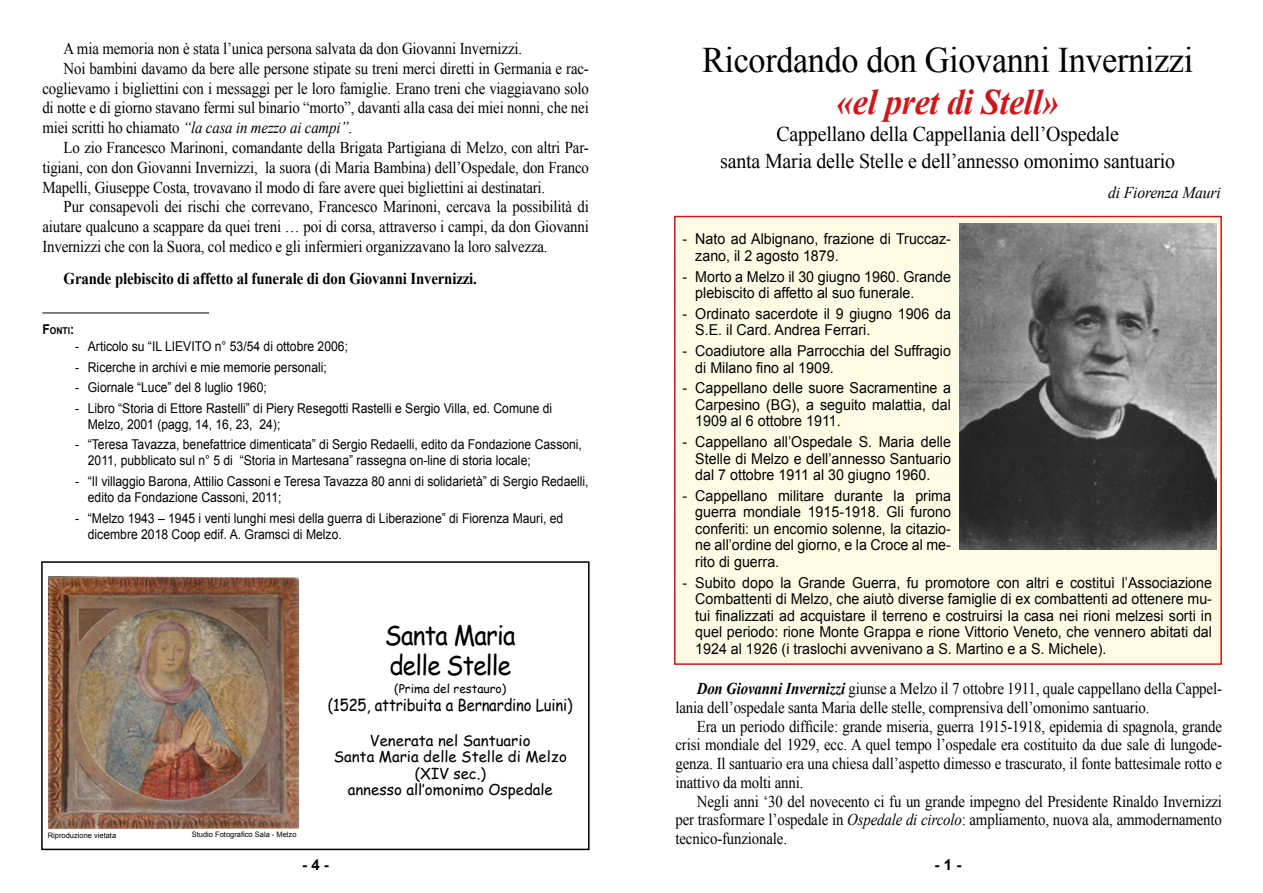
<style>
.page{position:relative;width:1263px;height:893px;background:#fff}
.page>*{position:absolute;margin:0;border:0;box-sizing:border-box;transform-origin:0 0}
.t1{font:36px "Times New Roman";letter-spacing:-.01em;color:#000;scale:.95 1}
.t2{font:italic 700 36px "Times New Roman";letter-spacing:-.01em;color:#cd171a;scale:.95 1}
.t3{font:27px/29.7px "Comic Sans MS";letter-spacing:-.03em;color:#000;scale:.9 1}
.t4{font:21px/27px "Times New Roman";letter-spacing:-.01em;color:#000;text-align:center;scale:.95 1}
.t5{font:16.5px/18.8px "Times New Roman";letter-spacing:-.01em;color:#000;text-align:justify;scale:.9 1}
.t6{font:700 16.5px "Times New Roman";letter-spacing:-.01em;color:#000;scale:.9 1}
.t7{font:16.5px "Comic Sans MS";letter-spacing:-.01em;color:#000;scale:.9 1}
.t8{font:italic 16.5px "Times New Roman";letter-spacing:-.01em;color:#000;scale:.95 1}
.t9{font:15px/16.5px "Arial";color:#000;scale:.95 1}
.t10{font:15px/16.5px "Comic Sans MS";color:#000;text-align:center}
.t11{font:700 15px "Arial";color:#000}
.t12{font:13.5px/16.2px "Arial";color:#000;scale:.9 1}
.t13{font:12px "Comic Sans MS";color:#000}
.t14{font:700 9.45px "Arial";color:#000;scale:.9 1}
.t15{font:7.5px "Arial";color:#000}
.s1{font-style:italic}
.s2{font-size:13.5px}
.s3{font-weight:700;font-style:italic}
</style>
<div class="page">
<div style="left:674px;top:216px;width:548px;height:449px;background:#fffce5;border:2px solid #cd171a"></div>
<img style="left:959px;top:223px;width:257px;height:327px">
<hr style="left:42px;top:313px;width:167px;height:1px;background:#000">
<img style="left:48px;top:576px;width:251px;height:253px">
<div style="left:41px;top:561px;width:548px;height:289px;border:2px solid #000"></div>
<p class="t5" style="left:64px;top:39px;width:511px">A mia memoria non è stata l’unica persona salvata da don Giovanni Invernizzi.</p>
<p class="t5" style="left:64px;top:59px;width:585px">Noi bambini davamo da bere alle persone stipate su treni merci diretti in Germania e rac-</p>
<p class="t5" style="left:42px;top:78px;width:609px">coglievamo i bigliettini con i messaggi per le loro famiglie. Erano treni che viaggiavano solo</p>
<p class="t5" style="left:42px;top:98px;width:609px">di notte e di giorno stavano fermi sul binario “morto”, davanti alla casa dei miei nonni, che nei</p>
<p class="t5" style="left:42px;top:118px;width:346px">miei scritti ho chiamato <span class="s1">“la casa in mezzo ai campi”</span>.</p>
<p class="t5" style="left:64px;top:138px;width:585px">Lo zio Francesco Marinoni, comandante della Brigata Partigiana di Melzo, con altri Par-</p>
<p class="t5" style="left:42px;top:158px;width:609px">tigiani, con don Giovanni Invernizzi, la suora (di Maria Bambina) dell’Ospedale, don Franco</p>
<p class="t5" style="left:42px;top:177px;width:560px">Mapelli, Giuseppe Costa, trovavano il modo di fare avere quei bigliettini ai destinatari.</p>
<p class="t5" style="left:64px;top:197px;width:585px">Pur consapevoli dei rischi che correvano, Francesco Marinoni, cercava la possibilità di</p>
<p class="t5" style="left:42px;top:217px;width:609px">aiutare qualcuno a scappare da quei treni … poi di corsa, attraverso i campi, da don Giovanni</p>
<p class="t5" style="left:42px;top:237px;width:563px">Invernizzi che con la Suora, col medico e gli infermieri organizzavano la loro salvezza.</p>
<p class="t6" style="left:64px;top:267px;width:461px">Grande plebiscito di affetto al funerale di don Giovanni Invernizzi.</p>
<p class="t14" style="left:42px;top:324px;width:37px"><span class="s2">F</span>onti<span class="s2">:</span></p>
<p class="t12" style="left:75px;top:338px;width:305px">- Articolo su “IL LIEVITO n° 53/54 di ottobre 2006;</p>
<p class="t12" style="left:75px;top:359px;width:281px">- Ricerche in archivi e mie memorie personali;</p>
<p class="t12" style="left:75px;top:379px;width:215px">- Giornale “Luce” del 8 luglio 1960;</p>
<p class="t12" style="left:88px;top:400px;width:517px;text-indent:-13px">- Libro “Storia di Ettore Rastelli” di Piery Resegotti Rastelli e Sergio Villa, ed. Comune di<br>Melzo, 2001 (pagg, 14, 16, 23, 24);</p>
<p class="t12" style="left:88px;top:436px;width:550px;text-indent:-13px">- “Teresa Tavazza, benefattrice dimenticata” di Sergio Redaelli, edito da Fondazione Cassoni,<br>2011, pubblicato sul n° 5 di “Storia in Martesana” rassegna on-line di storia locale;</p>
<p class="t12" style="left:88px;top:473px;width:558px;text-indent:-13px">- “Il villaggio Barona, Attilio Cassoni e Teresa Tavazza 80 anni di solidarietà” di Sergio Redaelli, edito da Fondazione Cassoni, 2011;</p>
<p class="t12" style="left:88px;top:510px;width:530px;text-indent:-13px">- “Melzo 1943 – 1945 i venti lunghi mesi della guerra di Liberazione” di Fiorenza Mauri, ed dicembre 2018 Coop edif. A. Gramsci di Melzo.</p>
<p class="t15" style="left:48px;top:830px;width:70px">Riproduzione vietata</p>
<p class="t15" style="left:192px;top:830px;width:106px">Studio Fotografico Sala - Melzo</p>
<h2 class="t3" style="left:385px;top:619px;width:147px">Santa Maria delle Stelle</h2>
<p class="t13" style="left:394px;top:680px;width:113px">(Prima del restauro)</p>
<p class="t7" style="left:328px;top:693px;width:273px">(1525, attribuita a Bernardino Luini)</p>
<p class="t10" style="left:334px;top:731px;width:235px">Venerata nel Santuario<br>Santa Maria delle Stelle di Melzo (XIV sec.)<br>annesso all’omonimo Ospedale</p>
<h1 class="t1" style="left:702px;top:35px;width:519px">Ricordando don Giovanni Invernizzi</h1>
<h1 class="t2" style="left:836px;top:77px;width:236px">«el pret di Stell»</h1>
<p class="t4" style="left:720px;top:120px;width:480px">Cappellano della Cappellania dell’Ospedale<br>santa Maria delle Stelle e dell’annesso omonimo santuario</p>
<p class="t8" style="left:1108px;top:181px;width:120px">di Fiorenza Mauri</p>
<p class="t9" style="left:695px;top:231px;width:271px;text-indent:-13px">- Nato ad Albignano, frazione di Truccaz&shy;zano, il 2 agosto 1879.</p>
<p class="t9" style="left:695px;top:268px;width:271px;text-indent:-13px">- Morto a Melzo il 30 giugno 1960. Grande plebiscito di affetto al suo funerale.</p>
<p class="t9" style="left:695px;top:306px;width:271px;text-indent:-13px">- Ordinato sacerdote il 9 giugno 1906 da<br>S.E. il Card. Andrea Ferrari.</p>
<p class="t9" style="left:695px;top:343px;width:271px;text-indent:-13px">- Coadiutore alla Parrocchia del Suffragio di Milano fino al 1909.</p>
<p class="t9" style="left:695px;top:380px;width:271px;text-align:justify;text-indent:-13px">- Cappellano delle suore Sacramentine a Carpesino (BG), a seguito malattia, dal 1909 al 6 ottobre 1911.</p>
<p class="t9" style="left:695px;top:434px;width:271px;text-align:justify;text-indent:-13px">- Cappellano all’Ospedale S. Maria delle Stelle di Melzo e dell’annesso Santuario dal 7 ottobre 1911 al 30 giugno 1960.</p>
<p class="t9" style="left:695px;top:488px;width:271px;text-align:justify;text-indent:-13px">- Cappellano militare durante la prima guerra mondiale 1915-1918. Gli furono conferiti: un encomio solenne, la citazio&shy;ne all’ordine del giorno, e la Croce al me&shy;rito di guerra.</p>
<p class="t9" style="left:695px;top:574px;width:545px;text-align:justify;text-indent:-13px">- Subito dopo la Grande Guerra, fu promotore con altri e costituì l’Associazione Combattenti di Melzo, che aiutò diverse famiglie di ex combattenti ad ottenere mu&shy;tui finalizzati ad acquistare il terreno e costruirsi la casa nei rioni melzesi sorti in quel periodo: rione Monte Grappa e rione Vittorio Veneto, che vennero abitati dal 1924 al 1926 (i traslochi avvenivano a S. Martino e a S. Michele).</p>
<p class="t5" style="left:675px;top:679px;width:609px;text-indent:21px"><span class="s3">Don Giovanni Invernizzi</span> giunse a Melzo il 7 ottobre 1911, quale cappellano della Cappel&shy;lania dell’ospedale santa Maria delle stelle, comprensiva dell’omonimo santuario.</p>
<p class="t5" style="left:675px;top:716px;width:609px;text-indent:21px">Era un periodo difficile: grande miseria, guerra 1915-1918, epidemia di spagnola, grande crisi mondiale del 1929, ecc. A quel tempo l’ospedale era costituito da due sale di lungode&shy;genza. Il santuario era una chiesa dall’aspetto dimesso e trascurato, il fonte battesimale rotto e inattivo da molti anni.</p>
<p class="t5" style="left:675px;top:791px;width:609px;text-indent:21px">Negli anni ‘30 del novecento ci fu un grande impegno del Presidente Rinaldo Invernizzi per trasformare l’ospedale in <span class="s1">Ospedale di circolo</span>: ampliamento, nuova ala, ammodernamento tecnico-funzionale.</p>
<p class="t11" style="left:302px;top:854px;width:28px">- 4 -</p>
<p class="t11" style="left:935px;top:854px;width:28px">- 1 -</p>
</div>
